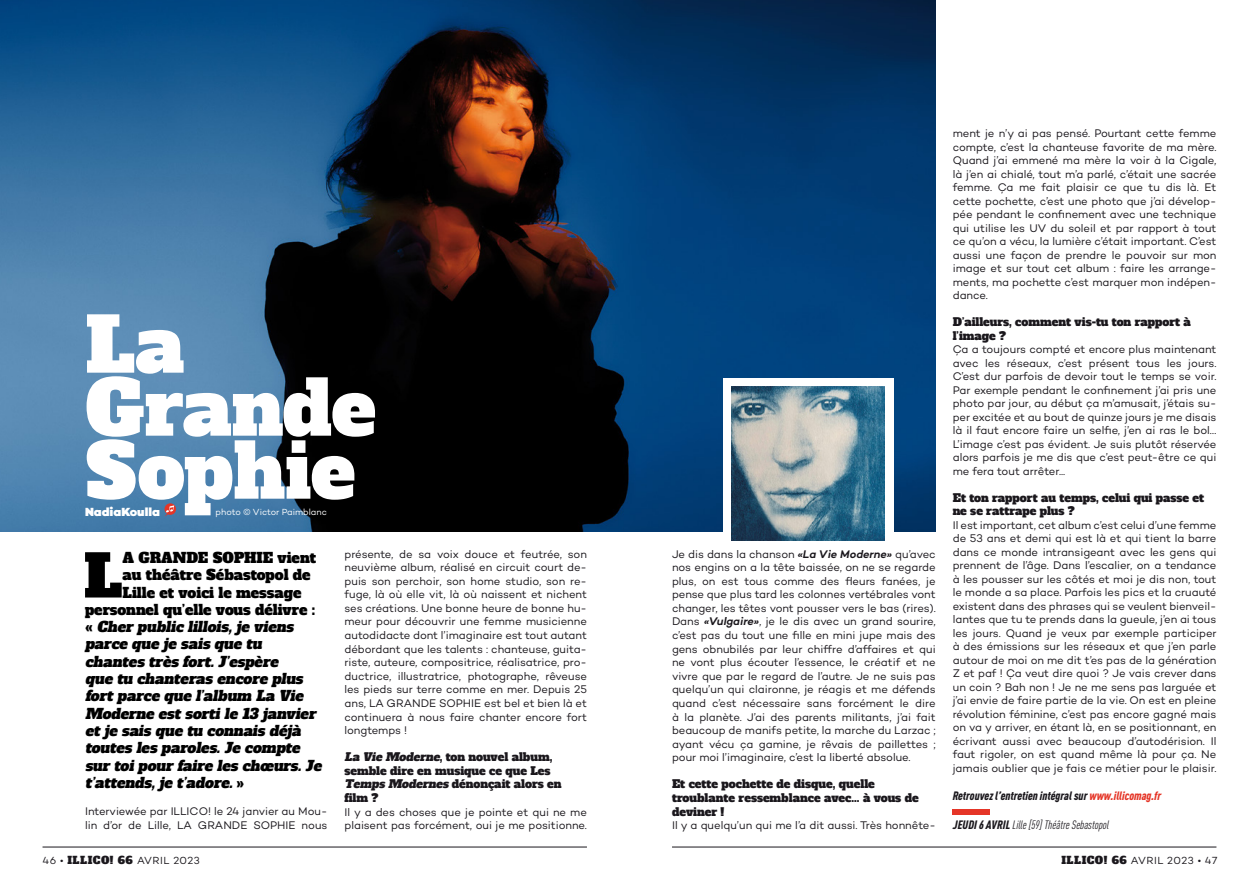
<style>
.page{position:relative;width:1259px;height:893px;background:#fff}
.page>*{position:absolute;margin:0;border:0;box-sizing:border-box;transform-origin:0 0}
.t1{font:75px/63px "Alfa Slab One";color:#fff}
.t2{font:58.2px "Alfa Slab One";color:#000}
.t3{font:italic 14.25px "Alfa Slab One";color:#000}
.t4{font:14.25px "Alfa Slab One";color:#000}
.t5{font:italic 900 condensed 12px "DIN Pro";color:#1a171c}
.t6{font:italic condensed 12px "DIN Pro";color:#1a171c}
.t7{font:900 12px "Campton";color:#fff}
.t8{font:11.25px/13.5px "Campton";letter-spacing:-.005em;color:#1a171c;text-align:justify}
.t9{font:11.25px/13.6px "Alfa Slab One";color:#1a171c}
.t10{font:10.5px "Campton";letter-spacing:.04em;color:#1a171c}
.t11{font:9px "Campton";letter-spacing:-.005em;color:#fff}
.s1{font-style:normal}
.s2{font-style:italic}
.s3{font-weight:600;font-style:italic}
.s4{color:#e53527}
.s5{font-weight:900}
.s6{font-family:"Alfa Slab One"}
</style>
<div class="page">
<hr style="left:43px;top:847px;width:544px;height:1px;background:#1a171c">
<hr style="left:672px;top:847px;width:544px;height:1px;background:#1a171c">
<img style="left:0;top:0;width:935px;height:531px">
<svg style="left:164px;top:503px;width:12px;height:13px"></svg>
<div style="left:723px;top:378px;width:170px;height:171px;background:#fff"></div>
<img style="left:731px;top:387px;width:153px;height:153px">
<div style="left:952px;top:809px;width:38px;height:5px;background:#e53527"></div>
<h1 class="t1" style="left:85px;top:315px;width:292px">La<br>Grande<br>Sophie</h1>
<p class="t7" style="left:85px;top:505px;width:76px">NadiaKoulla</p>
<p class="t11" style="left:216px;top:506px;width:113px">photo © Victor Paimblanc</p>
<h2 class="t2" style="left:84px;top:537px;width:41px">L</h2>
<p class="t4" style="left:123px;top:549px;width:195px">A GRANDE SOPHIE vient</p>
<p class="t4" style="left:123px;top:566px;width:189px">au théâtre Sébastopol de</p>
<p class="t4" style="left:123px;top:583px;width:180px">Lille et voici le message</p>
<p class="t4" style="left:85px;top:600px;width:232px">personnel qu’elle vous délivre :</p>
<p class="t3" style="left:85px;top:617px;width:213px"><span class="s1">«</span> Cher public lillois,je viens</p>
<p class="t3" style="left:85px;top:635px;width:181px">parce que je sais que tu</p>
<p class="t3" style="left:85px;top:652px;width:198px">chantes très fort.J’espère</p>
<p class="t3" style="left:85px;top:669px;width:223px">que tu chanteras encore plus</p>
<p class="t3" style="left:85px;top:687px;width:223px">fortparce que l’album La Vie</p>
<p class="t3" style="left:85px;top:704px;width:236px">Moderne estsortile 13 janvier</p>
<p class="t3" style="left:85px;top:721px;width:221px">etje sais que tu connais déjà</p>
<p class="t3" style="left:85px;top:739px;width:220px">toutes les paroles.Je compte</p>
<p class="t3" style="left:85px;top:756px;width:241px">sur toipour faire les chœurs.Je</p>
<p class="t3" style="left:85px;top:773px;width:161px">t’attends,je t’adore. <span class="s1">»</span></p>
<p class="t8" style="left:85px;top:805px;width:244px">Interviewée par ILLICO! le 24 janvier au Mou&shy;lin d’or de Lille, LA GRANDE SOPHIE nous</p>
<p class="t8" style="left:344px;top:547px;width:244px">présente, de sa voix douce et feutrée, son neuvième album, réalisé en circuit court de&shy;puis son perchoir, son home studio, son re&shy;fuge, là où elle vit, là où naissent et nichent ses créations. Une bonne heure de bonne hu&shy;meur pour découvrir une femme musicienne autodidacte dont l’imaginaire est tout autant débordant que les talents : chanteuse, guita&shy;riste, auteure, compositrice, réalisatrice, pro&shy;ductrice, illustratrice, photographe, rêveuse les pieds sur terre comme en mer. Depuis 25 ans, LA GRANDE SOPHIE est bel et bien là et continuera à nous faire chanter encore fort longtemps !</p>
<p class="t9" style="left:344px;top:750px;width:219px"><span class="s2">La Vie Moderne</span>, ton nouvel album, semble dire en musique ce que Les<br><span class="s2">Temps Modernes</span> dénonçait alors en film ?</p>
<p class="t8" style="left:344px;top:805px;width:244px">Il y a des choses que je pointe et qui ne me plaisent pas forcément, oui je me positionne.</p>
<p class="t8" style="left:672px;top:547px;width:265px">Je dis dans la chanson <span class="s3">«La Vie Moderne»</span> qu’avec nos engins on a la tête baissée, on ne se regarde plus, on est tous comme des fleurs fanées, je pense que plus tard les colonnes vertébrales vont changer, les têtes vont pousser vers le bas (rires).<br>Dans <span class="s3">«Vulgaire»</span>, je le dis avec un grand sourire, c’est pas du tout une fille en mini jupe mais des gens obnubilés par leur chiffre d’affaires et qui ne vont plus écouter l’essence, le créatif et ne vivre que par le regard de l’autre. Je ne suis pas quelqu’un qui claironne, je réagis et me défends quand c’est nécessaire sans forcément le dire à la planète. J’ai des parents militants, j’ai fait beaucoup de manifs petite, la marche du Larzac ; ayant vécu ça gamine, je rêvais de paillettes ; pour moi l’imaginaire, c’est la liberté absolue.</p>
<p class="t9" style="left:672px;top:778px;width:248px">Et cette pochette de disque, quelle troublante ressemblance avec... à vous de deviner !</p>
<p class="t8" style="left:672px;top:818px;width:265px">Il y a quelqu’un qui me l’a dit aussi. Très honnête-</p>
<p class="t8" style="left:952px;top:127px;width:265px">ment je n’y ai pas pensé. Pourtant cette femme compte, c’est la chanteuse favorite de ma mère.<br>Quand j’ai emmené ma mère la voir à la Cigale, là j’en ai chialé, tout m’a parlé, c’était une sacrée femme. Ça me fait plaisir ce que tu dis là. Et cette pochette, c’est une photo que j’ai dévelop&shy;pée pendant le confinement avec une technique qui utilise les UV du soleil et par rapport à tout ce qu’on a vécu, la lumière c’était important. C’est aussi une façon de prendre le pouvoir sur mon image et sur tout cet album : faire les arrange&shy;ments, ma pochette c’est marquer mon indépen&shy;dance.</p>
<p class="t9" style="left:952px;top:316px;width:240px">D’ailleurs, comment vis-tu ton rapport à l’image ?</p>
<p class="t8" style="left:952px;top:343px;width:265px">Ça a toujours compté et encore plus maintenant avec les réseaux, c’est présent tous les jours.<br>C’est dur parfois de devoir tout le temps se voir.<br>Par exemple pendant le confinement j’ai pris une photo par jour, au début ça m’amusait, j’étais su&shy;per excitée et au bout de quinze jours je me disais là il faut encore faire un selfie, j’en ai ras le bol… L’image c’est pas évident. Je suis plutôt réservée alors parfois je me dis que c’est peut-être ce qui me fera tout arrêter...</p>
<p class="t9" style="left:952px;top:491px;width:253px">Et ton rapport au temps, celui qui passe et ne se rattrape plus ?</p>
<p class="t8" style="left:952px;top:518px;width:265px">Il est important, cet album c’est celui d’une femme de 53 ans et demi qui est là et qui tient la barre dans ce monde intransigeant avec les gens qui prennent de l’âge. Dans l’escalier, on a tendance à les pousser sur les côtés et moi je dis non, tout le monde a sa place. Parfois les pics et la cruauté existent dans des phrases qui se veulent bienveil&shy;lantes que tu te prends dans la gueule, j’en ai tous les jours. Quand je veux par exemple participer à des émissions sur les réseaux et que j’en parle autour de moi on me dit t’es pas de la génération Z et paf ! Ça veut dire quoi ? Je vais crever dans un coin ? Bah non ! Je ne me sens pas larguée et j’ai envie de faire partie de la vie. On est en pleine révolution féminine, c’est pas encore gagné mais on va y arriver, en étant là, en se positionnant, en écrivant aussi avec beaucoup d’autodérision. Il faut rigoler, on est quand même là pour ça. Ne jamais oublier que je fais ce métier pour le plaisir.</p>
<p class="t5" style="left:952px;top:786px;width:210px">Retrouvez l’entretien intégral sur <span class="s4">www.illicomag.fr</span></p>
<p class="t6" style="left:953px;top:816px;width:158px"><span class="s5">JEUDI 6 AVRIL</span> Lille [59] Théâtre Sebastopol</p>
<p class="t10" style="left:43px;top:854px;width:159px">46 • <span class="s6">ILLICO! 66</span> AVRIL 2023</p>
<p class="t10" style="left:1061px;top:854px;width:157px"><span class="s6">ILLICO! 66</span> AVRIL 2023 • 47</p>
</div>
